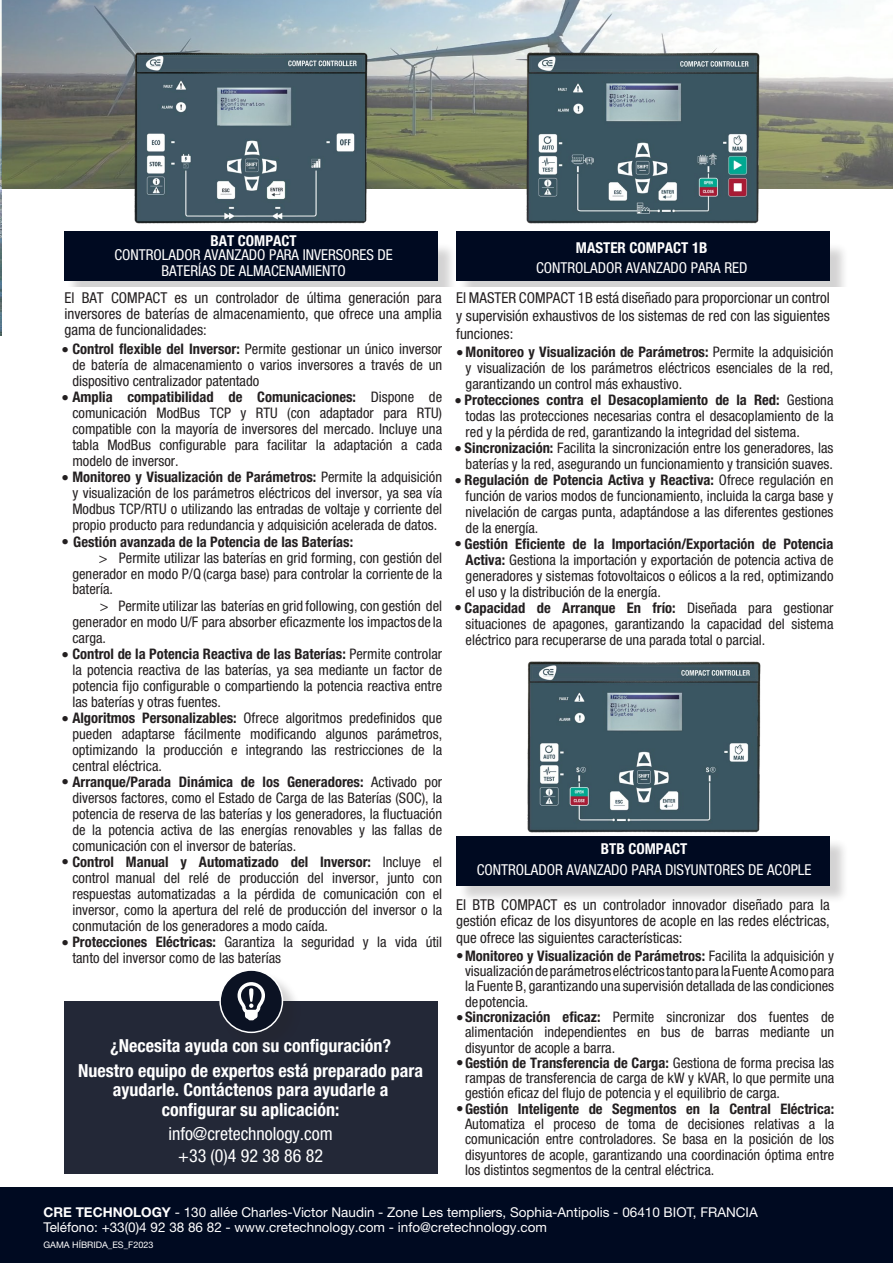
<style>
.page{position:relative;width:893px;height:1263px;background:#fff}
.page>*{position:absolute;margin:0;border:0;box-sizing:border-box;transform-origin:0 0}
.t1{font:700 condensed 18px/24.9px "Helvetica Neue LT Std";color:#fff;text-align:center}
.t2{font:condensed 18px/22.2px "Helvetica Neue LT Std";letter-spacing:-.005em;color:#fff;text-align:center}
.t3{font:condensed 15px/16.2px "Helvetica Neue LT Std";color:#231f20;text-align:justify}
.t4{font:condensed 15px/20.7px "Helvetica Neue LT Std";color:#fff;text-align:center}
.t5{font:700 condensed 15px "Helvetica Neue LT Std";color:#fff}
.t6{font:condensed 14.55px/16px "Helvetica Neue LT Std";color:#231f20;text-align:justify}
.t7{font:700 condensed 14.55px "Helvetica Neue LT Std";color:#231f20}
.t8{font:13.5px/15.3px "Helvetica Neue LT Std";color:#fff}
.t9{font:9px "Helvetica Neue LT Std";color:#fff}
.s1{font-weight:700;font-size:15px}
.s2{font-weight:700}
.s3{font-size:15px}
</style>
<div class="page">
<img style="left:2px;top:0;width:891px;height:188px">
<img style="left:0;top:0;width:2px;height:335px">
<div style="left:0;top:1187px;width:893px;height:76px;background:#000a21"></div>
<img style="left:124px;top:24px;width:255px;height:197px">
<img style="left:515px;top:24px;width:255px;height:197px">
<img style="left:527px;top:661px;width:234px;height:172px">
<div style="left:64px;top:1001px;width:373px;height:173px;background:#232837"></div>
<div style="left:222px;top:972px;width:80px;height:79px;background:#231f20;opacity:.2"></div>
<div style="left:220px;top:970px;width:62px;height:62px;background:#0b1223;border-radius:50%"></div>
<div style="left:219px;top:969px;width:64px;height:64px;border:2px solid #fff;border-radius:50%"></div>
<svg style="left:238px;top:982px;width:27px;height:38px"></svg>
<div style="left:67px;top:221px;width:390px;height:66px;background:#231f20;opacity:.2"></div>
<div style="left:64px;top:231px;width:374px;height:50px;background:#000a21"></div>
<div style="left:458px;top:221px;width:391px;height:66px;background:#231f20;opacity:.2"></div>
<div style="left:456px;top:231px;width:374px;height:50px;background:#000a21"></div>
<div style="left:458px;top:838px;width:391px;height:66px;background:#231f20;opacity:.2"></div>
<div style="left:456px;top:836px;width:374px;height:50px;background:#000a21"></div>
<p class="t5" style="left:210px;top:231px;width:88px">BAT COMPACT</p>
<p class="t4" style="left:114px;top:247px;width:280px;line-height:15.8px">CONTROLADOR AVANZADO PARA INVERSORES DE<br>BATERÍAS DE ALMACENAMIENTO</p>
<p class="t5" style="left:576px;top:239px;width:133px">MASTER COMPACT 1B</p>
<p class="t4" style="left:536px;top:257px;width:213px">CONTROLADOR AVANZADO PARA RED</p>
<p class="t3" style="left:64px;top:290px;width:379px;line-height:15.8px">El BAT COMPACT es un controlador de última generación para inversores de baterías de almacenamiento, que ofrece una amplia gama de funcionalidades:</p>
<p class="t3" style="left:456px;top:289px;width:375px;line-height:18px">El MASTER COMPACT 1B está diseñado para proporcionar un control y supervisión exhaustivos de los sistemas de red con las siguientes funciones:</p>
<p class="t6" style="left:72px;top:341px;width:371px;text-indent:-11px"><span class="s1">•</span> <span class="s2">Control flexible del Inversor:</span> Permite gestionar un único inversor de batería de almacenamiento o varios inversores a través de un dispositivo centralizador patentado</p>
<p class="t6" style="left:72px;top:389px;width:371px;text-indent:-11px"><span class="s1">•</span> <span class="s2">Amplia compatibilidad de Comunicaciones:</span> Dispone de comunicación ModBus TCP y RTU (con adaptador para RTU) compatible con la mayoría de inversores del mercado. Incluye una tabla ModBus configurable para facilitar la adaptación a cada modelo de inversor.</p>
<p class="t6" style="left:72px;top:469px;width:371px;text-indent:-11px"><span class="s1">•</span> <span class="s2">Monitoreo y Visualización de Parámetros:</span> Permite la adquisición y visualización de los parámetros eléctricos del inversor, ya sea vía Modbus TCP/RTU o utilizando las entradas de voltaje y corriente del propio producto para redundancia y adquisición acelerada de datos.</p>
<p class="t7" style="left:61px;top:533px;width:293px"><span class="s3">•</span> Gestión avanzada de la Potencia de las Baterías:</p>
<p class="t6" style="left:99px;top:550px;width:345px">&gt; Permite utilizar las baterías en grid forming, con gestión del</p>
<p class="t6" style="left:72px;top:565px;width:371px">generador en modo P/Q (carga base) para controlar la corriente de la</p>
<p class="t6" style="left:72px;top:581px;width:42px">batería.</p>
<p class="t6" style="left:100px;top:598px;width:344px">&gt; Permite utilizar las baterías en grid following, con gestión del</p>
<p class="t6" style="left:72px;top:613px;width:371px">generador en modo U/F para absorber eficazmente los impactos de la</p>
<p class="t6" style="left:72px;top:629px;width:35px">carga.</p>
<p class="t6" style="left:72px;top:646px;width:371px;text-indent:-11px"><span class="s1">•</span> <span class="s2">Control de la Potencia Reactiva de las Baterías:</span> Permite controlar la potencia reactiva de las baterías, ya sea mediante un factor de potencia fijo configurable o compartiendo la potencia reactiva entre las baterías y otras fuentes.</p>
<p class="t6" style="left:72px;top:710px;width:371px;text-indent:-11px"><span class="s1">•</span> <span class="s2">Algoritmos Personalizables:</span> Ofrece algoritmos predefinidos que pueden adaptarse fácilmente modificando algunos parámetros, optimizando la producción e integrando las restricciones de la central eléctrica.</p>
<p class="t6" style="left:72px;top:774px;width:371px;text-indent:-11px"><span class="s1">•</span> <span class="s2">Arranque/Parada Dinámica de los Generadores:</span> Activado por diversos factores, como el Estado de Carga de las Baterías (SOC), la potencia de reserva de las baterías y los generadores, la fluctuación de la potencia activa de las energías renovables y las fallas de comunicación con el inversor de baterías.</p>
<p class="t6" style="left:72px;top:854px;width:371px;text-indent:-11px"><span class="s1">•</span> <span class="s2">Control Manual y Automatizado del Inversor:</span> Incluye el control manual del relé de producción del inversor, junto con respuestas automatizadas a la pérdida de comunicación con el inversor, como la apertura del relé de producción del inversor o la conmutación de los generadores a modo caída.</p>
<p class="t6" style="left:72px;top:934px;width:371px;text-indent:-11px"><span class="s1">•</span> <span class="s2">Protecciones Eléctricas:</span> Garantiza la seguridad y la vida útil tanto del inversor como de las baterías</p>
<p class="t1" style="left:78px;top:1033px;width:347px">¿Necesita ayuda con su configuración?<br>Nuestro equipo de expertos está preparado para</p>
<p class="t1" style="left:113px;top:1079px;width:277px;line-height:20px">ayudarle. Contáctenos para ayudarle a configurar su aplicación:</p>
<p class="t2" style="left:169px;top:1122px;width:166px">info@cretechnology.com +33 (0)4 92 38 86 82</p>
<p class="t6" style="left:466px;top:344px;width:369px;text-indent:-10px"><span class="s1">•</span><span class="s2">Monitoreo y Visualización de Parámetros:</span> Permite la adquisición y visualización de los parámetros eléctricos esenciales de la red, garantizando un control más exhaustivo.</p>
<p class="t6" style="left:466px;top:392px;width:369px;text-indent:-11px"><span class="s1">•</span> <span class="s2">Protecciones contra el Desacoplamiento de la Red:</span> Gestiona todas las protecciones necesarias contra el desacoplamiento de la red y la pérdida de red, garantizando la integridad del sistema.</p>
<p class="t6" style="left:455px;top:440px;width:380px;text-align:right"><span class="s1">•</span> <span class="s2">Sincronización:</span> Facilita la sincronización entre los generadores, las baterías y la red, asegurando un funcionamiento y transición suaves.</p>
<p class="t6" style="left:466px;top:472px;width:369px;text-indent:-11px"><span class="s1">•</span> <span class="s2">Regulación de Potencia Activa y Reactiva:</span> Ofrece regulación en función de varios modos de funcionamiento, incluida la carga base y nivelación de cargas punta, adaptándose a las diferentes gestiones de la energía.</p>
<p class="t6" style="left:466px;top:536px;width:369px;text-indent:-11px"><span class="s1">•</span> <span class="s2">Gestión Eficiente de la Importación/Exportación de Potencia Activa:</span> Gestiona la importación y exportación de potencia activa de generadores y sistemas fotovoltaicos o eólicos a la red, optimizando el uso y la distribución de la energía.</p>
<p class="t6" style="left:466px;top:600px;width:369px;text-indent:-11px"><span class="s1">•</span> <span class="s2">Capacidad de Arranque En frío:</span> Diseñada para gestionar situaciones de apagones, garantizando la capacidad del sistema eléctrico para recuperarse de una parada total o parcial.</p>
<p class="t4" style="left:477px;top:838px;width:336px"><span class="s2">BTB COMPACT<br></span>CONTROLADOR AVANZADO PARA DISYUNTORES DE ACOPLE</p>
<p class="t3" style="left:456px;top:897px;width:375px">El BTB COMPACT es un controlador innovador diseñado para la gestión eficaz de los disyuntores de acople en las redes eléctricas, que ofrece las siguientes características:</p>
<p class="t6" style="left:465px;top:948px;width:371px;line-height:15.3px;text-indent:-9px"><span class="s1">•</span><span class="s2">Monitoreo y Visualización de Parámetros:</span> Facilita la adquisición y visualización de parámetros eléctricos tanto para la Fuente A como para la Fuente B, garantizando una supervisión detallada de las condiciones de potencia.</p>
<p class="t6" style="left:465px;top:1009px;width:371px;line-height:15.3px;text-indent:-9px"><span class="s1">•</span><span class="s2">Sincronización eficaz:</span> Permite sincronizar dos fuentes de alimentación independientes en bus de barras mediante un disyuntor de acople a barra.</p>
<p class="t6" style="left:465px;top:1055px;width:371px;line-height:15.3px;text-indent:-9px"><span class="s1">•</span><span class="s2">Gestión de Transferencia de Carga:</span> Gestiona de forma precisa las rampas de transferencia de carga de kW y kVAR, lo que permite una gestión eficaz del flujo de potencia y el equilibrio de carga.</p>
<p class="t6" style="left:465px;top:1101px;width:371px;line-height:15.3px;text-indent:-9px"><span class="s1">•</span><span class="s2">Gestión Inteligente de Segmentos en la Central Eléctrica:<br></span>Automatiza el proceso de toma de decisiones relativas a la comunicación entre controladores. Se basa en la posición de los disyuntores de acople, garantizando una coordinación óptima entre los distintos segmentos de la central eléctrica.</p>
<p class="t8" style="left:43px;top:1204px;width:716px"><span class="s2">CRE TECHNOLOGY</span> - 130 allée Charles-Victor Naudin - Zone Les templiers, Sophia-Antipolis - 06410 BIOT, FRANCIA<br>Teléfono: +33(0)4 92 38 86 82 - www.cretechnology.com - info@cretechnology.com</p>
<p class="t9" style="left:43px;top:1239px;width:112px">GAMA HÍBRIDA_ES_F2023</p>
</div>
